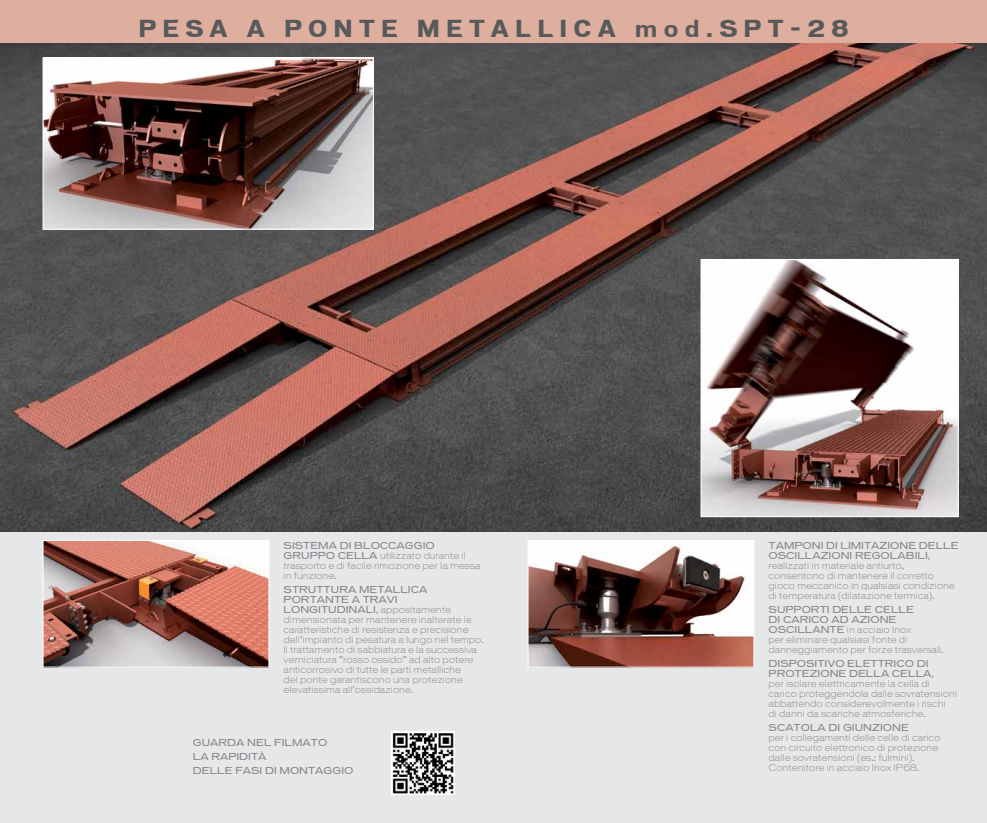
<style>
.page{position:relative;width:987px;height:823px;background:#fff}
.page>*{position:absolute;margin:0;border:0;box-sizing:border-box;transform-origin:0 0}
.t1{font:700 22px "Vonnes";letter-spacing:.28em;color:#58595b}
.t2{font:9px/10px "Vonnes Light Extended";color:#808285}
.t3{font:9px/10px "Vonnes Book Extended";color:#808285}
.s1{font-family:"Vonnes Book Extended"}
.s2{font-family:"Vonnes Light Extended"}
</style>
<div class="page">
<div style="left:0;top:530px;width:986px;height:292px;background:#e6e7e8"></div>
<img style="left:45px;top:541px;width:222px;height:124px">
<div style="left:43px;top:539px;width:226px;height:128px;border:1px solid #fff"></div>
<img style="left:0;top:43px;width:986px;height:488px">
<img style="left:529px;top:541px;width:223px;height:124px">
<div style="left:527px;top:539px;width:227px;height:128px;border:1px solid #fff"></div>
<img style="left:702px;top:261px;width:254px;height:254px">
<div style="left:700px;top:259px;width:258px;height:258px;border:1px solid #fff"></div>
<img style="left:45px;top:59px;width:327px;height:168px">
<div style="left:43px;top:57px;width:331px;height:172px;border:1px solid #fff"></div>
<img style="left:391px;top:731px;width:64px;height:63px">
<div style="left:0;top:0;width:986px;height:43px;background:#deaf9e"></div>
<h1 class="t1" style="left:138px;top:16px;width:711px">PESA A PONTE METALLICA mod.SPT-28</h1>
<p class="t3" style="left:283px;top:540px;width:153px">SISTEMA DI BLOCCAGGIO</p>
<p class="t2" style="left:283px;top:550px;width:198px"><span class="s1">GRUPPO CELLA</span> utilizzato durante il trasporto e di facile rimozione per la messa in funzione.</p>
<p class="t3" style="left:283px;top:584px;width:145px">STRUTTURA METALLICA<br>PORTANTE A TRAVI</p>
<p class="t2" style="left:283px;top:604px;width:202px"><span class="s1">LONGITUDINALI</span>, appositamente dimensionata per mantenere inalterate le caratteristiche di resistenza e precisione dell’impianto di pesatura a lungo nel tempo.<br>Il trattamento di sabbiatura e la successiva verniciatura “rosso ossido” ad alto potere anticorrosivo di tutte le parti metalliche<br>del ponte garantiscono una protezione elevatissima all’ossidazione.</p>
<p class="t3" style="left:193px;top:735px;width:162px;line-height:14px">GUARDA NEL FILMATO<br>LA RAPIDITÀ<br>DELLE FASI DI MONTAGGIO</p>
<p class="t3" style="left:768px;top:540px;width:191px">TAMPONI DI LIMITAZIONE DELLE<br>OSCILLAZIONI REGOLABILI<span class="s2">,</span></p>
<p class="t2" style="left:768px;top:560px;width:188px">realizzati in materiale antiurto, consentono di mantenere il corretto gioco meccanico in qualsiasi condizione di temperatura (dilatazione termica).</p>
<p class="t3" style="left:768px;top:604px;width:147px">SUPPORTI DELLE CELLE<br>DI CARICO AD AZIONE</p>
<p class="t2" style="left:768px;top:624px;width:177px"><span class="s1">OSCILLANTE</span> in acciaio Inox<br>per eliminare qualsiasi fonte di danneggiamento per forze trasversali.</p>
<p class="t3" style="left:768px;top:658px;width:167px">DISPOSITIVO ELETTRICO DI<br>PROTEZIONE DELLA CELLA,</p>
<p class="t2" style="left:768px;top:678px;width:190px">per isolare elettricamente la cella di carico proteggendola dalle sovratensioni abbattendo considerevolmente i rischi<br>di danni da scariche atmosferiche.</p>
<p class="t3" style="left:768px;top:722px;width:142px">SCATOLA DI GIUNZIONE</p>
<p class="t2" style="left:768px;top:732px;width:173px">per i collegamenti delle celle di carico con circuito elettronico di protezione dalle sovratensioni (es.: fulmini).<br>Contenitore in acciaio Inox IP68.</p>
</div>
